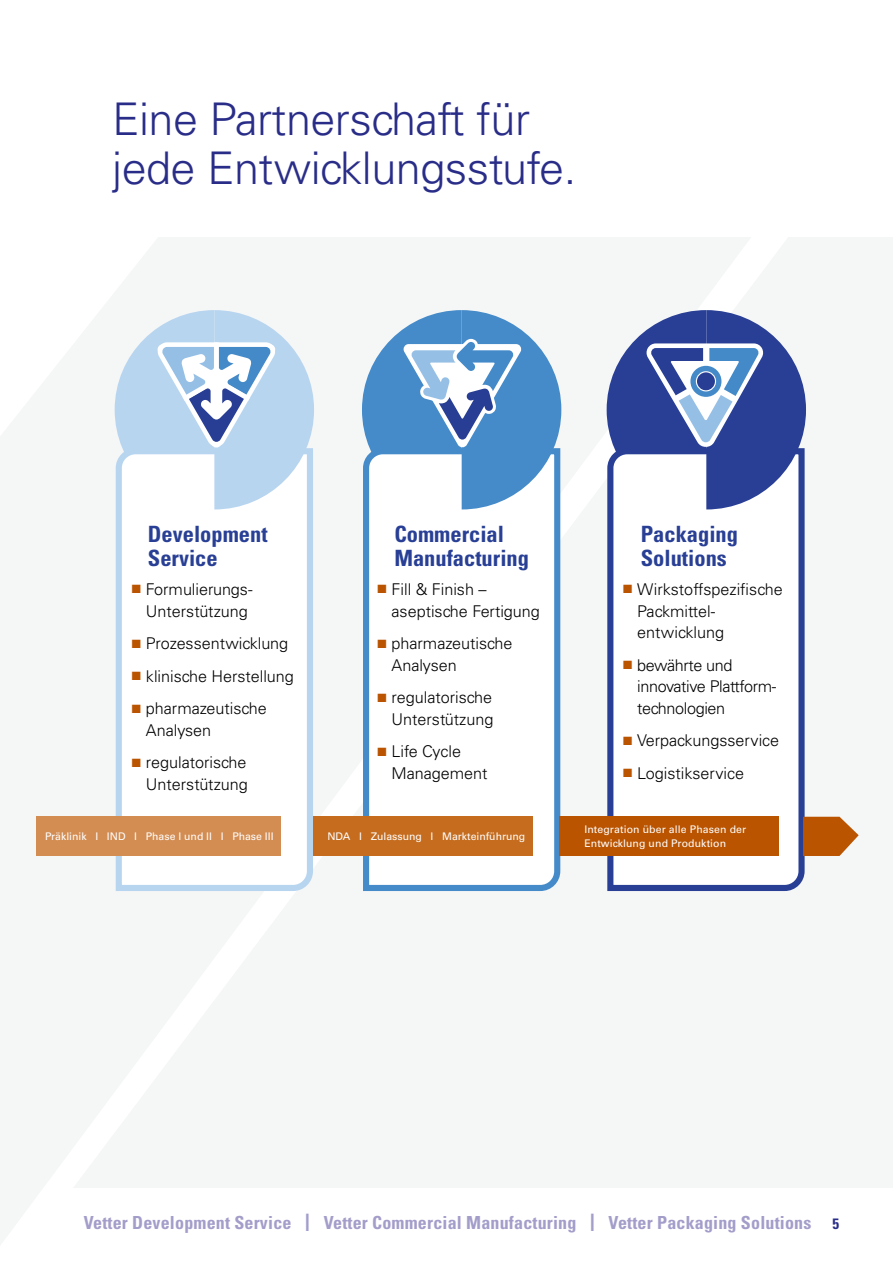
<style>
.page{position:relative;width:893px;height:1263px;background:#fff}
.page>*{position:absolute;margin:0;border:0;box-sizing:border-box;transform-origin:0 0}
.t1{font:300 45px/49.5px "Univers LT Std";letter-spacing:-.01em;color:#292d88}
.t2{font:700 condensed 22.5px/24.8px "Univers LT Std";color:#283f95}
.t3{font:700 condensed 18px "Univers LT Std";letter-spacing:.01em;color:#a39dca}
.t4{font:300 16.2px/21.6px "Univers LT Std";color:#000}
.t5{font:300 16.2px/21.6px "Univers LT Std";letter-spacing:-.02em;color:#000}
.t6{font:700 condensed 15px "Univers LT Std";color:#292d88}
.t7{font:10.5px/13.5px "Univers LT Std";color:#fff}
.s1{color:#ba5400}
.s2{font-weight:400;font-stretch:normal;font-size:24px}
</style>
<div class="page">
<div style="left:0;top:0;width:893px;height:1188px;background:#f5f6f6"></div>
<div style="left:0;top:0;width:893px;height:236px;background:#fff"></div>
<svg style="left:113px;top:509px;width:203px;height:382px"></svg>
<svg style="left:360px;top:509px;width:203px;height:382px"></svg>
<svg style="left:604px;top:509px;width:204px;height:382px"></svg>
<svg style="left:115px;top:310px;width:199px;height:199px"></svg>
<svg style="left:362px;top:310px;width:199px;height:199px"></svg>
<svg style="left:607px;top:310px;width:199px;height:199px"></svg>
<svg style="left:690px;top:366px;width:31px;height:31px"></svg>
<div style="left:696px;top:372px;width:19px;height:19px;background:#283e94;border-radius:50%"></div>
<div style="left:696px;top:371px;width:20px;height:20px;border:1px solid #fff;border-radius:50%"></div>
<div style="left:36px;top:817px;width:245px;height:39px;background:#d38c51"></div>
<div style="left:313px;top:817px;width:219px;height:39px;background:#c56c1e"></div>
<div style="left:559px;top:817px;width:219px;height:39px;background:#ba5400"></div>
<svg style="left:803px;top:817px;width:56px;height:39px"></svg>
<h1 class="t1" style="left:112px;top:94px;width:465px">Eine Partnerschaft für jede Entwicklungsstufe.</h1>
<h2 class="t2" style="left:148px;top:521px;width:121px">Development<br>Service</h2>
<h2 class="t2" style="left:394px;top:521px;width:136px">Commercial<br>Manufacturing</h2>
<h2 class="t2" style="left:641px;top:521px;width:99px">Packaging<br>Solutions</h2>
<p class="t4" style="left:132px;top:578px;width:122px;text-align:center"><span class="s1">■</span> Formulierungs-<br>Unterstützung</p>
<p class="t4" style="left:132px;top:632px;width:158px"><span class="s1">■</span> Prozessentwicklung</p>
<p class="t4" style="left:132px;top:665px;width:164px"><span class="s1">■</span> klinische Herstellung</p>
<p class="t4" style="left:146px;top:698px;width:122px;text-indent:-14px"><span class="s1">■</span> pharmazeutische<br>Analysen</p>
<p class="t4" style="left:132px;top:752px;width:117px;text-align:right"><span class="s1">■</span> regulatorische<br>Unterstützung</p>
<p class="t4" style="left:392px;top:578px;width:150px;text-indent:-14px"><span class="s1">■</span> Fill &amp; Finish – aseptische Fertigung</p>
<p class="t4" style="left:392px;top:632px;width:122px;text-indent:-14px"><span class="s1">■</span> pharmazeutische<br>Analysen</p>
<p class="t4" style="left:377px;top:687px;width:117px;text-align:right"><span class="s1">■</span> regulatorische<br>Unterstützung</p>
<p class="t4" style="left:392px;top:741px;width:98px;text-indent:-14px"><span class="s1">■</span> Life Cycle<br>Management</p>
<p class="t4" style="left:637px;top:578px;width:147px;text-indent:-14px"><span class="s1">■</span> Wirkstoffspezifische<br>Packmittel&shy;entwicklung</p>
<p class="t5" style="left:637px;top:654px;width:140px;text-indent:-14px"><span class="s1">■</span> bewährte und innovative Plattform&shy;technologien</p>
<p class="t4" style="left:623px;top:730px;width:158px"><span class="s1">■</span> Verpackungsservice</p>
<p class="t4" style="left:623px;top:762px;width:123px"><span class="s1">■</span> Logistikservice</p>
<p class="t7" style="left:45px;top:830px;width:230px">Präklinik I IND I Phase I und II I Phase III</p>
<p class="t7" style="left:327px;top:830px;width:199px">NDA I Zulassung I Markteinführung</p>
<p class="t7" style="left:584px;top:823px;width:163px">Integration über alle Phasen der<br>Entwicklung und Produktion</p>
<p class="t3" style="left:84px;top:1212px;width:729px">Vetter Development Service <span class="s2">I</span> Vetter Commercial Manufacturing <span class="s2">I</span> Vetter Packaging Solutions</p>
<p class="t6" style="left:832px;top:1215px;width:8px">5</p>
</div>
